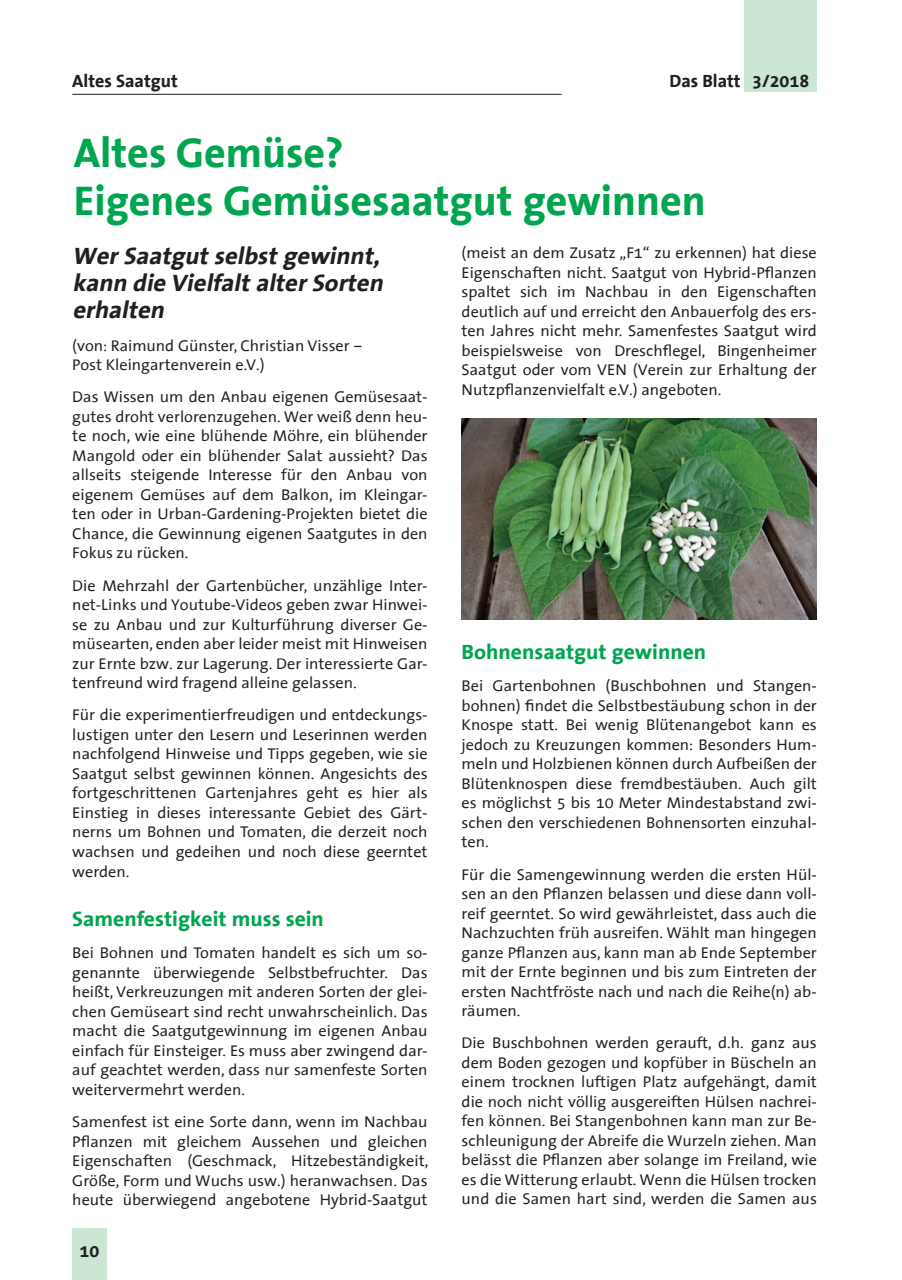
<style>
.page{position:relative;width:902px;height:1280px;background:#fff}
.page>*{position:absolute;margin:0;border:0;box-sizing:border-box;transform-origin:0 0}
.t1{font:700 42px/47.7px "The Sans Office";color:#00a54f}
.t2{font:italic 700 24px/27px "The Sans Office";color:#231f20}
.t3{font:700 21px "The Sans Office";color:#00a54f}
.t4{font:700 18px "The Sans Office";color:#231f20}
.t5{font:15.75px/19.5px "The Sans Office";color:#231f20;text-align:justify}
</style>
<div class="page">
<div style="left:744px;top:0;width:72px;height:91px;background:#cbe6d3"></div>
<div style="left:72px;top:1229px;width:34px;height:51px;background:#cbe6d3"></div>
<hr style="left:72px;top:94px;width:489px;height:1px;background:#231f20">
<img style="left:461px;top:418px;width:355px;height:201px">
<p class="t4" style="left:72px;top:72px;width:107px">Altes Saatgut</p>
<p class="t4" style="left:669px;top:72px;width:141px">Das Blatt 3/2018</p>
<h1 class="t1" style="left:74px;top:130px;width:633px">Altes Gemüse?<br>Eigenes Gemüsesaatgut gewinnen</h1>
<h2 class="t2" style="left:72px;top:243px;width:317px">Wer Saatgut selbst gewinnt, kann die Vielfalt alter Sorten erhalten</h2>
<p class="t5" style="left:72px;top:336px;width:291px">(von: Raimund Günster, Christian Visser –<br>Post Kleingartenverein e.V.)</p>
<p class="t5" style="left:72px;top:388px;width:357px">Das Wissen um den Anbau eigenen Gemüsesaat&shy;gutes droht verlorenzugehen. Wer weiß denn heu&shy;te noch, wie eine blühende Möhre, ein blühender Mangold oder ein blühender Salat aussieht? Das allseits steigende Interesse für den Anbau von eigenem Gemüses auf dem Balkon, im Kleingar&shy;ten oder in Urban-Gardening-Projekten bietet die Chance, die Gewinnung eigenen Saatgutes in den Fokus zu rücken.</p>
<p class="t5" style="left:72px;top:576px;width:357px">Die Mehrzahl der Gartenbücher, unzählige Inter&shy;net-Links und Youtube-Videos geben zwar Hinwei&shy;se zu Anbau und zur Kulturführung diverser Ge&shy;müsearten, enden aber leider meist mit Hinweisen zur Ernte bzw. zur Lagerung. Der interessierte Gar&shy;tenfreund wird fragend alleine gelassen.</p>
<p class="t5" style="left:72px;top:706px;width:357px">Für die experimentierfreudigen und entdeckungs&shy;lustigen unter den Lesern und Leserinnen werden nachfolgend Hinweise und Tipps gegeben, wie sie Saatgut selbst gewinnen können. Angesichts des fortgeschrittenen Gartenjahres geht es hier als Einstieg in dieses interessante Gebiet des Gärt&shy;nerns um Bohnen und Tomaten, die derzeit noch wachsen und gedeihen und noch diese geerntet werden.</p>
<h3 class="t3" style="left:72px;top:908px;width:253px">Samenfestigkeit muss sein</h3>
<p class="t5" style="left:72px;top:944px;width:357px">Bei Bohnen und Tomaten handelt es sich um so&shy;genannte überwiegende Selbstbefruchter. Das heißt, Verkreuzungen mit anderen Sorten der glei&shy;chen Gemüseart sind recht unwahrscheinlich. Das macht die Saatgutgewinnung im eigenen Anbau einfach für Einsteiger. Es muss aber zwingend dar&shy;auf geachtet werden, dass nur samenfeste Sorten weitervermehrt werden.</p>
<p class="t5" style="left:72px;top:1113px;width:357px">Samenfest ist eine Sorte dann, wenn im Nachbau Pflanzen mit gleichem Aussehen und gleichen Eigenschaften (Geschmack, Hitzebeständigkeit, Größe, Form und Wuchs usw.) heranwachsen. Das heute überwiegend angebotene Hybrid-Saatgut</p>
<p class="t5" style="left:461px;top:244px;width:357px">(meist an dem Zusatz „F1“ zu erkennen) hat diese Eigenschaften nicht. Saatgut von Hybrid-Pflanzen spaltet sich im Nachbau in den Eigenschaften deutlich auf und erreicht den Anbauerfolg des ers&shy;ten Jahres nicht mehr. Samenfestes Saatgut wird beispielsweise von Dreschflegel, Bingenheimer Saatgut oder vom VEN (Verein zur Erhaltung der Nutzpfl anzenvielfalt e.V.) angeboten.</p>
<h3 class="t3" style="left:461px;top:641px;width:246px">Bohnensaatgut gewinnen</h3>
<p class="t5" style="left:461px;top:677px;width:357px">Bei Gartenbohnen (Buschbohnen und Stangen&shy;bohnen) fi ndet die Selbstbestäubung schon in der Knospe statt. Bei wenig Blütenangebot kann es jedoch zu Kreuzungen kommen: Besonders Hum&shy;meln und Holzbienen können durch Aufbeißen der Blütenknospen diese fremdbestäuben. Auch gilt es möglichst 5 bis 10 Meter Mindestabstand zwi&shy;schen den verschiedenen Bohnensorten einzuhal&shy;ten.</p>
<p class="t5" style="left:461px;top:865px;width:357px">Für die Samengewinnung werden die ersten Hül&shy;sen an den Pflanzen belassen und diese dann voll&shy;reif geerntet. So wird gewährleistet, dass auch die Nachzuchten früh ausreifen. Wählt man hingegen ganze Pflanzen aus, kann man ab Ende September mit der Ernte beginnen und bis zum Eintreten der ersten Nachtfröste nach und nach die Reihe(n) ab&shy;räumen.</p>
<p class="t5" style="left:461px;top:1034px;width:357px">Die Buschbohnen werden gerauft, d.h. ganz aus dem Boden gezogen und kopfüber in Büscheln an einem trocknen luftigen Platz aufgehängt, damit die noch nicht völlig ausgereiften Hülsen nachrei&shy;fen können. Bei Stangenbohnen kann man zur Be&shy;schleunigung der Abreife die Wurzeln ziehen. Man belässt die Pflanzen aber solange im Freiland, wie es die Witterung erlaubt. Wenn die Hülsen trocken und die Samen hart sind, werden die Samen aus</p>
<p class="t4" style="left:79px;top:1241px;width:21px">10</p>
</div>
